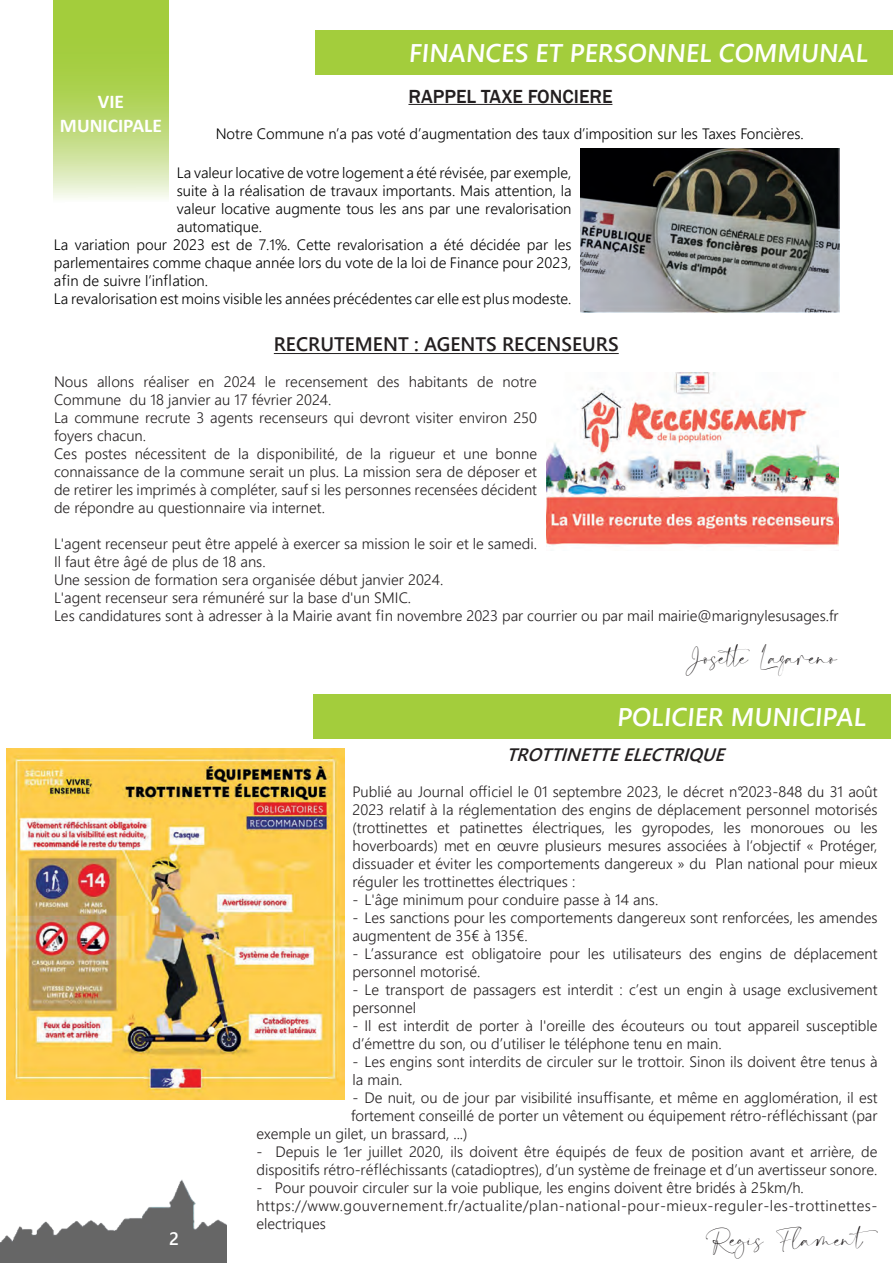
<style>
.page{position:relative;width:893px;height:1263px;background:#fff}
.page>*{position:absolute;margin:0;border:0;box-sizing:border-box;transform-origin:0 0}
.t1{font:30px "Dream Catcher";color:#231f20}
.t2{font:700 25.5px "Yu Gothic UI";color:#fff}
.t3{font:700 19.5px "Yu Gothic UI";color:#231f20}
.t4{font:500 19.5px "Franklin Gothic";color:#231f20}
.t5{font:700 19.5px/23.4px "Calibri";color:#fff;text-align:center}
.t6{font:italic 700 18px "Yu Gothic UI";color:#231f20}
.t7{font:600 18px "Yu Gothic UI";color:#fff}
.t8{font:300 15px/18px "Yu Gothic UI";color:#231f20}
.t9{font:300 15px "Yu Gothic UI";color:#000}
</style>
<div class="page">
<img style="left:0;top:1179px;width:227px;height:84px">
<svg style="left:54px;top:0;width:114px;height:199px;background:#b9d86e"></svg>
<div style="left:315px;top:31px;width:578px;height:44px;background:#a3cd3c"></div>
<hr style="left:408px;top:104px;width:204px;height:1px;background:#231f20">
<img style="left:580px;top:149px;width:259px;height:163px">
<hr style="left:274px;top:353px;width:345px;height:1px;background:#231f20">
<img style="left:546px;top:372px;width:293px;height:175px">
<div style="left:313px;top:694px;width:578px;height:45px;background:#a3cd3c"></div>
<img style="left:7px;top:748px;width:337px;height:351px">
<h2 class="t2" style="left:408px;top:38px;width:464px">FINANCES ET PERSONNEL COMMUNAL</h2>
<h3 class="t4" style="left:408px;top:84px;width:206px">RAPPEL TAXE FONCIERE</h3>
<p class="t9" style="left:216px;top:120px;width:589px">Notre Commune n’a pas voté d’augmentation des taux d’imposition sur les Taxes Foncières.</p>
<p class="t9" style="left:177px;top:159px;width:396px">La valeur locative de votre logement a été révisée, par exemple,</p>
<p class="t9" style="left:177px;top:177px;width:396px">suite à la réalisation de travaux importants. Mais attention, la</p>
<p class="t9" style="left:177px;top:195px;width:396px">valeur locative augmente tous les ans par une revalorisation</p>
<p class="t9" style="left:177px;top:213px;width:87px">automatique.</p>
<p class="t9" style="left:54px;top:231px;width:519px">La variation pour 2023 est de 7.1%. Cette revalorisation a été décidée par les</p>
<p class="t9" style="left:54px;top:249px;width:519px">parlementaires comme chaque année lors du vote de la loi de Finance pour 2023,</p>
<p class="t9" style="left:54px;top:267px;width:156px">afin de suivre l’inflation.</p>
<p class="t9" style="left:54px;top:285px;width:519px">La revalorisation est moins visible les années précédentes car elle est plus modeste.</p>
<h3 class="t5" style="left:60px;top:90px;width:103px">VIE<br>MUNICIPALE</h3>
<h3 class="t3" style="left:274px;top:333px;width:346px">RECRUTEMENT : AGENTS RECENSEURS</h3>
<p class="t8" style="left:54px;top:370px;width:485px">Nous allons réaliser en 2024 le recensement des habitants de notre Commune du 18 janvier au 17 février 2024.<br>La commune recrute 3 agents recenseurs qui devront visiter environ 250 foyers chacun.<br>Ces postes nécessitent de la disponibilité, de la rigueur et une bonne connaissance de la commune serait un plus. La mission sera de déposer et de retirer les imprimés à compléter, sauf si les personnes recensées décident de répondre au questionnaire via internet.</p>
<p class="t8" style="left:54px;top:532px;width:786px">L'agent recenseur peut être appelé à exercer sa mission le soir et le samedi.<br>Il faut être âgé de plus de 18 ans.<br>Une session de formation sera organisée début janvier 2024.<br>L'agent recenseur sera rémunéré sur la base d'un SMIC.<br>Les candidatures sont à adresser à la Mairie avant fin novembre 2023 par courrier ou par mail mairie@marignylesusages.fr</p>
<p class="t7" style="left:169px;top:1228px;width:11px">2</p>
<h1 class="t1" style="left:686px;top:642px;width:153px">Josette Lazareno</h1>
<h2 class="t2" style="left:617px;top:702px;width:254px">POLICIER MUNICIPAL</h2>
<p class="t6" style="left:506px;top:744px;width:227px">TROTTINETTEELECTRIQUE</p>
<p class="t8" style="left:352px;top:781px;width:527px;text-align:justify">Publié au Journal officiel le 01 septembre 2023, le décret n°2023-848 du 31 août 2023 relatif à la réglementation des engins de déplacement personnel motorisés (trottinettes et patinettes électriques, les gyropodes, les monoroues ou les hoverboards) met en œuvre plusieurs mesures associées à l‘objectif « Protéger, dissuader et éviter les comportements dangereux » du Plan national pour mieux réguler les trottinettes électriques :</p>
<p class="t8" style="left:352px;top:889px;width:307px">- L'âge minimum pour conduire passe à 14 ans.</p>
<p class="t8" style="left:352px;top:907px;width:526px">- Les sanctions pour les comportements dangereux sont renforcées, les amendes augmentent de 35€ à 135€.</p>
<p class="t8" style="left:352px;top:943px;width:527px">- L’assurance est obligatoire pour les utilisateurs des engins de déplacement personnel motorisé.</p>
<p class="t8" style="left:352px;top:979px;width:527px">- Le transport de passagers est interdit : c’est un engin à usage exclusivement personnel</p>
<p class="t8" style="left:352px;top:1015px;width:527px">- Il est interdit de porter à l'oreille des écouteurs ou tout appareil susceptible d’émettre du son, ou d’utiliser le téléphone tenu en main.</p>
<p class="t8" style="left:352px;top:1051px;width:527px">- Les engins sont interdits de circuler sur le trottoir. Sinon ils doivent être tenus à la main.</p>
<p class="t8" style="left:352px;top:1087px;width:526px">- De nuit, ou de jour par visibilité insuffisante, et même en agglomération, il est</p>
<p class="t8" style="left:351px;top:1105px;width:528px">fortement conseillé de porter un vêtement ou équipement rétro-réfléchissant (par</p>
<p class="t8" style="left:256px;top:1123px;width:213px">exemple un gilet, un brassard, ...)</p>
<p class="t8" style="left:256px;top:1141px;width:623px">- Depuis le 1er juillet 2020, ils doivent être équipés de feux de position avant et arrière, de dispositifs rétro-réfléchissants (catadioptres), d’un système de freinage et d’un avertisseur sonore.</p>
<p class="t8" style="left:256px;top:1177px;width:622px">- Pour pouvoir circuler sur la voie publique, les engins doivent être bridés à 25km/h. https://www.gouvernement.fr/actualite/plan-national-pour-mieux-reguler-les-trottinettes&shy;electriques</p>
<h1 class="t1" style="left:706px;top:1224px;width:175px">Regis Flament</h1>
</div>
